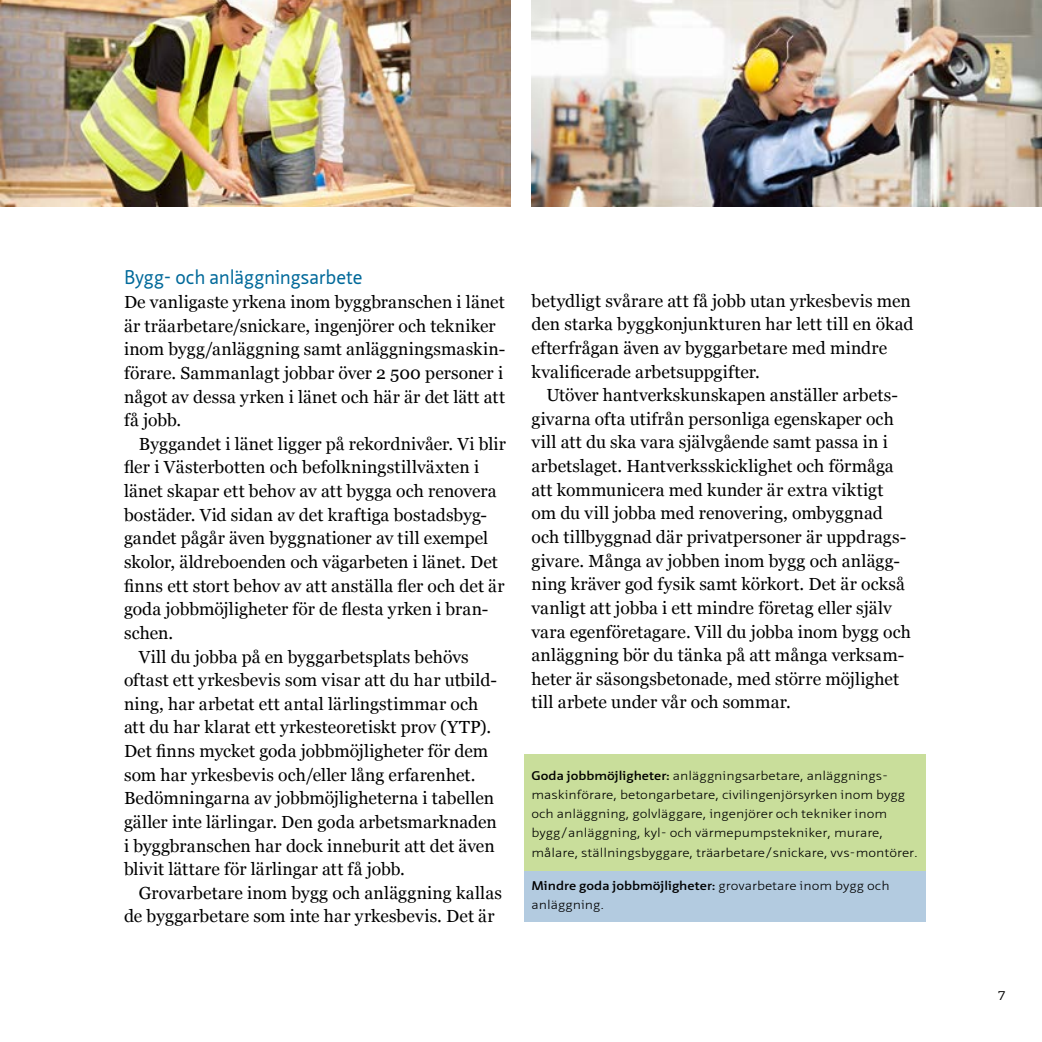
<style>
.page{position:relative;width:1042px;height:1042px;background:#fff}
.page>*{position:absolute;margin:0;border:0;box-sizing:border-box;transform-origin:0 0}
.t1{font:19.25px "Neue Sans Pro";letter-spacing:-.005em;color:#00699a}
.t2{font:17.5px/23.6px "Georgia";letter-spacing:.005em;color:#000}
.t3{font:300 12.25px/19.2px "Neue Sans Pro";color:#000;scale:1.17 1}
.t4{font:12.25px "Neue Sans Pro";color:#000}
.s1{font-weight:600}
</style>
<div class="page">
<img style="left:531px;top:0;width:511px;height:207px">
<div style="left:524px;top:754px;width:401px;height:117px;background:#c9de9b"></div>
<div style="left:524px;top:871px;width:401px;height:50px;background:#b3cbe0"></div>
<img style="left:0;top:0;width:510px;height:207px">
<p class="t1" style="left:124px;top:265px;width:240px">Bygg- och anläggningsarbete</p>
<p class="t2" style="left:124px;top:291px;width:383px">De vanligaste yrkena inom byggbranschen i länet är träarbetare/snickare, ingenjörer och tekniker inom bygg/anläggning samt anläggningsmaskin&shy;förare. Sammanlagt jobbar över 2 500 personer i något av dessa yrken i länet och här är det lätt att få jobb.</p>
<p class="t2" style="left:139px;top:432px;width:369px">Byggandet i länet ligger på rekordnivåer. Vi blir</p>
<p class="t2" style="left:124px;top:456px;width:357px">fler i Västerbotten och befolkningstillväxten i</p>
<p class="t2" style="left:124px;top:480px;width:374px">länet skapar ett behov av att bygga och renovera</p>
<p class="t2" style="left:124px;top:503px;width:365px">bostäder. Vid sidan av det kraftiga bostadsbyg-</p>
<p class="t2" style="left:124px;top:527px;width:366px">gandet pågår även byggnationer av till exempel</p>
<p class="t2" style="left:124px;top:550px;width:375px">skolor, äldreboenden och vägarbeten i länet. Det</p>
<p class="t2" style="left:124px;top:574px;width:382px">finns ett stort behov av att anställa fler och det är</p>
<p class="t2" style="left:124px;top:598px;width:366px">goda jobbmöjligheter för de flesta yrken i bran-</p>
<p class="t2" style="left:124px;top:621px;width:51px">schen.</p>
<p class="t2" style="left:139px;top:645px;width:331px">Vill du jobba på en byggarbetsplats behövs</p>
<p class="t2" style="left:124px;top:669px;width:374px">oftast ett yrkesbevis som visar att du har utbild-</p>
<p class="t2" style="left:124px;top:692px;width:356px">ning, har arbetat ett antal lärlingstimmar och</p>
<p class="t2" style="left:124px;top:716px;width:368px">att du har klarat ett yrkesteoretiskt prov (YTP).</p>
<p class="t2" style="left:124px;top:739px;width:366px">Det finns mycket goda jobbmöjligheter för dem</p>
<p class="t2" style="left:124px;top:763px;width:353px">som har yrkesbevis och/eller lång erfarenhet.</p>
<p class="t2" style="left:124px;top:787px;width:371px">Bedömningarna av jobbmöjligheterna i tabellen</p>
<p class="t2" style="left:124px;top:810px;width:374px">gäller inte lärlingar. Den goda arbetsmarknaden</p>
<p class="t2" style="left:124px;top:834px;width:372px">i byggbranschen har dock inneburit att det även</p>
<p class="t2" style="left:124px;top:858px;width:282px">blivit lättare för lärlingar att få jobb.</p>
<p class="t2" style="left:139px;top:881px;width:365px">Grovarbetare inom bygg och anläggning kallas</p>
<p class="t2" style="left:124px;top:905px;width:372px">de byggarbetare som inte har yrkesbevis. Det är</p>
<p class="t2" style="left:531px;top:289px;width:384px">betydligt svårare att få jobb utan yrkesbevis men den starka byggkonjunkturen har lett till en ökad efterfrågan även av byggarbetare med mindre kvalificerade arbetsuppgifter.</p>
<p class="t2" style="left:531px;top:384px;width:381px;text-indent:15px">Utöver hantverkskunskapen anställer arbets&shy;givarna ofta utifrån personliga egenskaper och vill att du ska vara självgående samt passa in i arbetslaget. Hantverksskicklighet och förmåga att kommunicera med kunder är extra viktigt om du vill jobba med renovering, ombyggnad och tillbyggnad där privatpersoner är uppdrags&shy;givare. Många av jobben inom bygg och anlägg&shy;ning kräver god fysik samt körkort. Det är också vanligt att jobba i ett mindre företag eller själv vara egenföretagare. Vill du jobba inom bygg och anläggning bör du tänka på att många verksam&shy;heter är säsongsbetonade, med större möjlighet till arbete under vår och sommar.</p>
<p class="t3" style="left:531px;top:765px;width:332px"><span class="s1">Goda jobbmöjligheter:</span> anläggningsarbetare, anläggnings&shy;maskinförare, betongarbetare, civilingenjörsyrken inom bygg och anläggning, golvläggare, ingenjörer och tekniker inom bygg/anläggning, kyl- och värmepumpstekniker, murare, målare, ställningsbyggare, träarbetare/snickare, vvs-montörer.</p>
<p class="t3" style="left:531px;top:876px;width:308px"><span class="s1">Mindre goda jobbmöjligheter:</span> grovarbetare inom bygg och anläggning.</p>
<p class="t4" style="left:998px;top:988px;width:9px">7</p>
</div>
